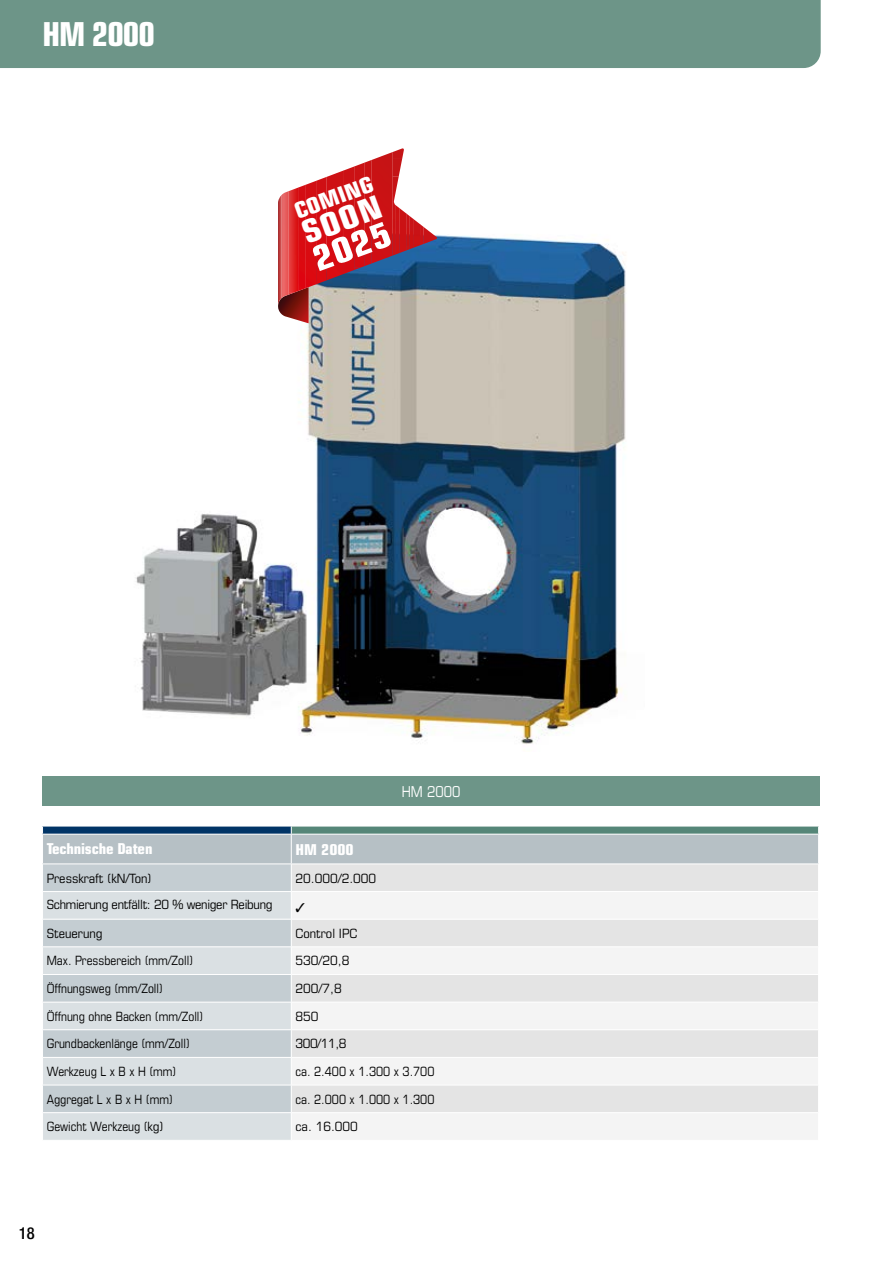
<style>
.page{position:relative;width:893px;height:1263px;background:#fff}
.page>*{position:absolute;margin:0;border:0;box-sizing:border-box;transform-origin:0 0}
.t1{font:700 condensed 34.35px "Eurostile LT Std";color:#fff;scale:1.16 1}
.t2{font:700 condensed 33px "Eurostile LT Std";letter-spacing:-.03em;color:#fff}
.t3{font:700 condensed 31.8px "Eurostile LT Std";color:#fff;scale:1.16 1}
.t4{font:700 condensed 22.05px "Eurostile LT Std";color:#fff;scale:1.16 1}
.t5{font:500 condensed 16.5px "Helvetica Neue LT Pro";color:#000}
.t6{font:700 condensed 15px "Eurostile LT Std";letter-spacing:-.01em;color:#fff;scale:1.08 1}
.t7{font:condensed 15px "Eurostile LT Std";color:#fff}
.t8{font:condensed 12.75px "Eurostile LT Std";color:#000}
.t9{font:condensed 12.75px "Eurostile LT Std";color:#000;scale:1.08 1}
.t10{font:condensed 12.75px "Eurostile LT Std";letter-spacing:-.02em;color:#000;scale:1.08 1}
</style>
<div class="page">
<div style="left:0;top:0;width:821px;height:68px;background:#6d9588"></div>
<div style="left:43px;top:826px;width:248px;height:8px;background:#003466"></div>
<div style="left:291px;top:826px;width:528px;height:8px;background:#558678"></div>
<div style="left:43px;top:834px;width:248px;height:30px;background:#b6c0c5"></div>
<div style="left:291px;top:834px;width:528px;height:30px;background:#b6c0c5"></div>
<div style="left:43px;top:864px;width:248px;height:27px;background:#c4cdd2"></div>
<div style="left:305px;top:864px;width:513px;height:27px;background:#e4e4e4"></div>
<svg style="left:43px;top:892px;width:248px;height:248px;background:#d0d7db"></svg>
<svg style="left:305px;top:892px;width:513px;height:247px;fill:#f4f4f4"></svg>
<hr style="left:42px;top:863px;width:249px;height:1px;background:#fff">
<hr style="left:291px;top:863px;width:528px;height:1px;background:#fff">
<hr style="left:42px;top:826px;width:249px;height:1px;background:#fff">
<hr style="left:291px;top:826px;width:528px;height:1px;background:#fff">
<hr style="left:42px;top:834px;width:249px;height:1px;background:#fff">
<hr style="left:291px;top:834px;width:528px;height:1px;background:#fff">
<hr style="left:42px;top:919px;width:249px;height:1px;background:#fff">
<hr style="left:291px;top:919px;width:528px;height:1px;background:#fff">
<hr style="left:42px;top:946px;width:249px;height:1px;background:#fff">
<hr style="left:291px;top:946px;width:528px;height:1px;background:#fff">
<hr style="left:42px;top:974px;width:249px;height:1px;background:#fff">
<hr style="left:291px;top:974px;width:528px;height:1px;background:#fff">
<hr style="left:42px;top:1002px;width:249px;height:1px;background:#fff">
<hr style="left:291px;top:1002px;width:528px;height:1px;background:#fff">
<hr style="left:42px;top:1029px;width:249px;height:1px;background:#fff">
<hr style="left:291px;top:1029px;width:528px;height:1px;background:#fff">
<hr style="left:42px;top:1057px;width:249px;height:1px;background:#fff">
<hr style="left:291px;top:1057px;width:528px;height:1px;background:#fff">
<hr style="left:42px;top:1085px;width:249px;height:1px;background:#fff">
<hr style="left:291px;top:1085px;width:528px;height:1px;background:#fff">
<hr style="left:42px;top:1112px;width:249px;height:1px;background:#fff">
<hr style="left:291px;top:1112px;width:528px;height:1px;background:#fff">
<svg style="left:818px;top:826px;width:1px;height:38px"></svg>
<div style="left:42px;top:776px;width:778px;height:30px;background:#6d9588"></div>
<img style="left:136px;top:235px;width:490px;height:509px">
<svg style="left:305px;top:148px;width:99px;height:37px"></svg>
<img style="left:382px;top:152px;width:10px;height:105px">
<img style="left:371px;top:156px;width:11px;height:107px">
<img style="left:365px;top:160px;width:7px;height:106px">
<img style="left:392px;top:159px;width:10px;height:18px">
<img style="left:354px;top:163px;width:11px;height:105px">
<img style="left:344px;top:166px;width:10px;height:108px">
<img style="left:337px;top:170px;width:7px;height:106px">
<img style="left:326px;top:173px;width:11px;height:105px">
<img style="left:316px;top:177px;width:11px;height:107px">
<img style="left:392px;top:176px;width:7px;height:18px">
<img style="left:306px;top:181px;width:10px;height:107px">
<img style="left:299px;top:185px;width:7px;height:102px">
<img style="left:289px;top:187px;width:10px;height:100px">
<img style="left:281px;top:191px;width:8px;height:96px">
<img style="left:278px;top:195px;width:4px;height:92px">
<img style="left:392px;top:194px;width:4px;height:62px">
<img style="left:396px;top:205px;width:3px;height:49px">
<img style="left:399px;top:208px;width:7px;height:45px">
<img style="left:406px;top:213px;width:4px;height:37px">
<img style="left:410px;top:216px;width:3px;height:33px">
<img style="left:413px;top:219px;width:7px;height:29px">
<img style="left:420px;top:224px;width:4px;height:21px">
<img style="left:423px;top:227px;width:4px;height:17px">
<svg style="left:427px;top:230px;width:10px;height:13px"></svg>
<svg style="left:382px;top:257px;width:7px;height:3px"></svg>
<svg style="left:354px;top:267px;width:7px;height:3px"></svg>
<svg style="left:326px;top:278px;width:7px;height:2px"></svg>
<svg style="left:278px;top:287px;width:31px;height:36px"></svg>
<svg style="left:291px;top:826px;width:14px;height:313px"></svg>
<h2 class="t2" style="left:43px;top:15px;width:114px">HM 2000</h2>
<h3 class="t4" style="left:291px;top:199px;width:72px;rotate:-20deg">COMING</h3>
<h3 class="t3" style="left:297px;top:216px;width:73px;rotate:-20deg">SOON</h3>
<h1 class="t1" style="left:307px;top:241px;width:71px;rotate:-20deg">2025</h1>
<p class="t7" style="left:402px;top:782px;width:60px">HM 2000</p>
<p class="t6" style="left:47px;top:839px;width:99px">Technische Daten</p>
<p class="t6" style="left:296px;top:840px;width:55px">HM 2000</p>
<p class="t9" style="left:47px;top:870px;width:99px">Presskraft (kN/Ton)</p>
<p class="t9" style="left:296px;top:870px;width:76px">20.000/2.000</p>
<p class="t10" style="left:47px;top:897px;width:210px">Schmierung entfällt: 20 % weniger Reibung</p>
<p class="t9" style="left:47px;top:925px;width:53px">Steuerung</p>
<p class="t9" style="left:296px;top:925px;width:59px">Control IPC</p>
<p class="t8" style="left:47px;top:953px;width:148px">Max. Pressbereich (mm/Zoll)</p>
<p class="t9" style="left:296px;top:953px;width:51px">530/20,8</p>
<p class="t8" style="left:47px;top:981px;width:118px">Öffnungsweg (mm/Zoll)</p>
<p class="t9" style="left:296px;top:981px;width:44px">200/7,8</p>
<p class="t8" style="left:47px;top:1008px;width:158px">Öffnung ohne Backen (mm/Zoll)</p>
<p class="t9" style="left:296px;top:1008px;width:23px">850</p>
<p class="t8" style="left:47px;top:1036px;width:145px">Grundbackenlänge (mm/Zoll)</p>
<p class="t9" style="left:296px;top:1036px;width:49px">300/11,8</p>
<p class="t8" style="left:47px;top:1064px;width:131px">Werkzeug L x B x H (mm)</p>
<p class="t8" style="left:296px;top:1064px;width:140px">ca. 2.400 x 1.300 x 3.700</p>
<p class="t8" style="left:47px;top:1091px;width:128px">Aggregat L x B x H (mm)</p>
<p class="t8" style="left:296px;top:1091px;width:140px">ca. 2.000 x 1.000 x 1.300</p>
<p class="t8" style="left:47px;top:1119px;width:118px">Gewicht Werkzeug (kg)</p>
<p class="t9" style="left:296px;top:1119px;width:59px">ca. 16.000</p>
<p class="t5" style="left:19px;top:1223px;width:17px">18</p>
</div>
